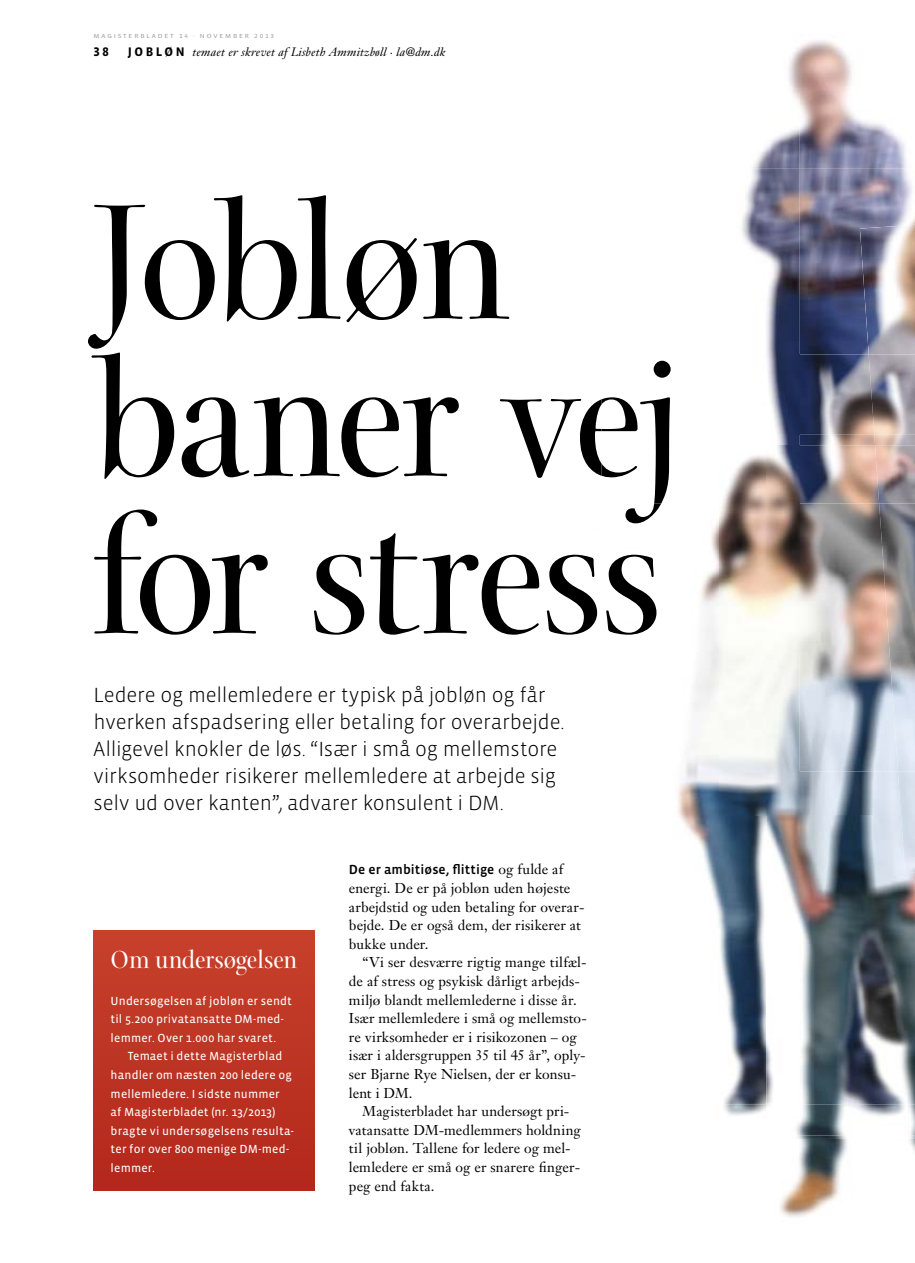
<style>
.page{position:relative;width:915px;height:1263px;background:#fff}
.page>*{position:absolute;margin:0;border:0;box-sizing:border-box;transform-origin:0 0}
.t1{font:177px/157.4px "Arepo";letter-spacing:-.025em;color:#000}
.t2{font:26.7px "Arepo";color:#fff}
.t3{font:300 21px/27px "Vista Sans OT";letter-spacing:-.01em;color:#000}
.t4{font:14.1px/18.6px "Janson Text";letter-spacing:.005em;color:#000}
.t5{font:500 13.5px "Vista Sans OT";letter-spacing:.01em;color:#000}
.t6{font:700 12.75px "Vista Sans OT";color:#000}
.t7{font:12px/18.6px "Vista Sans OT";letter-spacing:.015em;color:#fff}
.t8{font:italic 12px "Janson Text";letter-spacing:.015em;color:#000}
.t9{font:6px "Vista Sans OT";letter-spacing:.25em;color:#979898;scale:1.2 1}
.s1{font-family:"Vista Sans OT";font-weight:700;font-style:normal;font-size:12.75px}
.s2{font-family:"Janson Text";font-weight:400;font-size:14.1px}
</style>
<div class="page">
<div style="left:94px;top:930px;width:221px;height:260px;background:#bc3423"></div>
<img style="left:753px;top:40px;width:99px;height:129px">
<img style="left:601px;top:354px;width:267px;height:81px">
<img style="left:799px;top:93px;width:108px;height:76px">
<img style="left:742px;top:169px;width:172px;height:185px">
<img style="left:859px;top:224px;width:55px;height:130px">
<img style="left:640px;top:354px;width:42px;height:81px">
<img style="left:868px;top:354px;width:46px;height:81px">
<img style="left:587px;top:435px;width:50px;height:43px">
<img style="left:587px;top:556px;width:11px;height:74px">
<img style="left:606px;top:513px;width:20px;height:122px">
<img style="left:654px;top:435px;width:145px;height:68px">
<img style="left:799px;top:435px;width:115px;height:10px">
<img style="left:766px;top:445px;width:108px;height:58px">
<img style="left:874px;top:445px;width:40px;height:58px">
<img style="left:780px;top:1139px;width:67px;height:78px">
<img style="left:626px;top:523px;width:14px;height:112px">
<img style="left:626px;top:508px;width:14px;height:15px">
<img style="left:653px;top:503px;width:66px;height:149px">
<img style="left:640px;top:509px;width:16px;height:126px">
<img style="left:724px;top:1104px;width:42px;height:12px">
<img style="left:678px;top:652px;width:88px;height:452px">
<img style="left:719px;top:503px;width:47px;height:312px">
<img style="left:766px;top:1104px;width:148px;height:31px">
<img style="left:766px;top:815px;width:148px;height:289px">
<img style="left:766px;top:652px;width:131px;height:163px">
<img style="left:766px;top:503px;width:112px;height:149px">
<img style="left:799px;top:652px;width:90px;height:119px">
<img style="left:900px;top:815px;width:14px;height:58px">
<img style="left:897px;top:771px;width:17px;height:44px">
<img style="left:889px;top:652px;width:25px;height:119px">
<img style="left:878px;top:503px;width:36px;height:149px">
<p class="t9" style="left:94px;top:33px;width:152px">MAGISTERBLADET 14 · NOVEMBER 2013</p>
<p class="t6" style="left:94px;top:45px;width:17px">38</p>
<p class="t8" style="left:128px;top:47px;width:319px"><span class="s1">J O B LØ N</span> temaet er skrevet af Lisbeth Ammitzbøll · la@dm.dk</p>
<h1 class="t1" style="left:94px;top:207px;width:590px">Jobløn baner vej for stress</h1>
<p class="t3" style="left:94px;top:682px;width:472px">Ledere og mellemledere er typisk på jobløn og får hverken afspadsering eller betaling for overarbejde.<br>Alligevel knokler de løs. “Især i små og mellemstore virksomheder risikerer mellemledere at arbejde sig selv ud over kanten”, advarer konsulent i DM.</p>
<h2 class="t2" style="left:111px;top:948px;width:188px">Om undersøgelsen</h2>
<p class="t7" style="left:111px;top:991px;width:183px">Undersøgelsen af jobløn er sendt til 5.200 privatansatte DM-med&shy;lemmer. Over 1.000 har svaret.</p>
<p class="t7" style="left:111px;top:1047px;width:185px;text-indent:17px">Temaet i dette Magisterblad handler om næsten 200 ledere og mellemledere. I sidste nummer<br>af Magisterbladet (nr. 13/2013) bragte vi undersøgelsens resulta&shy;ter for over 800 menige DM-med&shy;lemmer.</p>
<p class="t5" style="left:349px;top:863px;width:216px">De er ambitiøse, flittige <span class="s2">og fulde af</span></p>
<p class="t4" style="left:349px;top:880px;width:237px">energi. De er på jobløn uden højeste arbejdstid og uden betaling for overar&shy;bejde. De er også dem, der risikerer at bukke under.</p>
<p class="t4" style="left:349px;top:954px;width:239px;text-indent:13px">“Vi ser desværre rigtig mange tilfæl&shy;de af stress og psykisk dårligt arbejds&shy;miljø blandt mellemlederne i disse år.<br>Især mellemledere i små og mellemsto&shy;re virksomheder er i risikozonen – og især i aldersgruppen 35 til 45 år”, oply&shy;ser Bjarne Rye Nielsen, der er konsu&shy;lent i DM.</p>
<p class="t4" style="left:349px;top:1103px;width:233px;text-indent:13px">Magisterbladet har undersøgt pri&shy;vatansatte DM-medlemmers holdning til jobløn. Tallene for ledere og mel&shy;lemledere er små og er snarere finger&shy;peg end fakta.</p>
</div>
